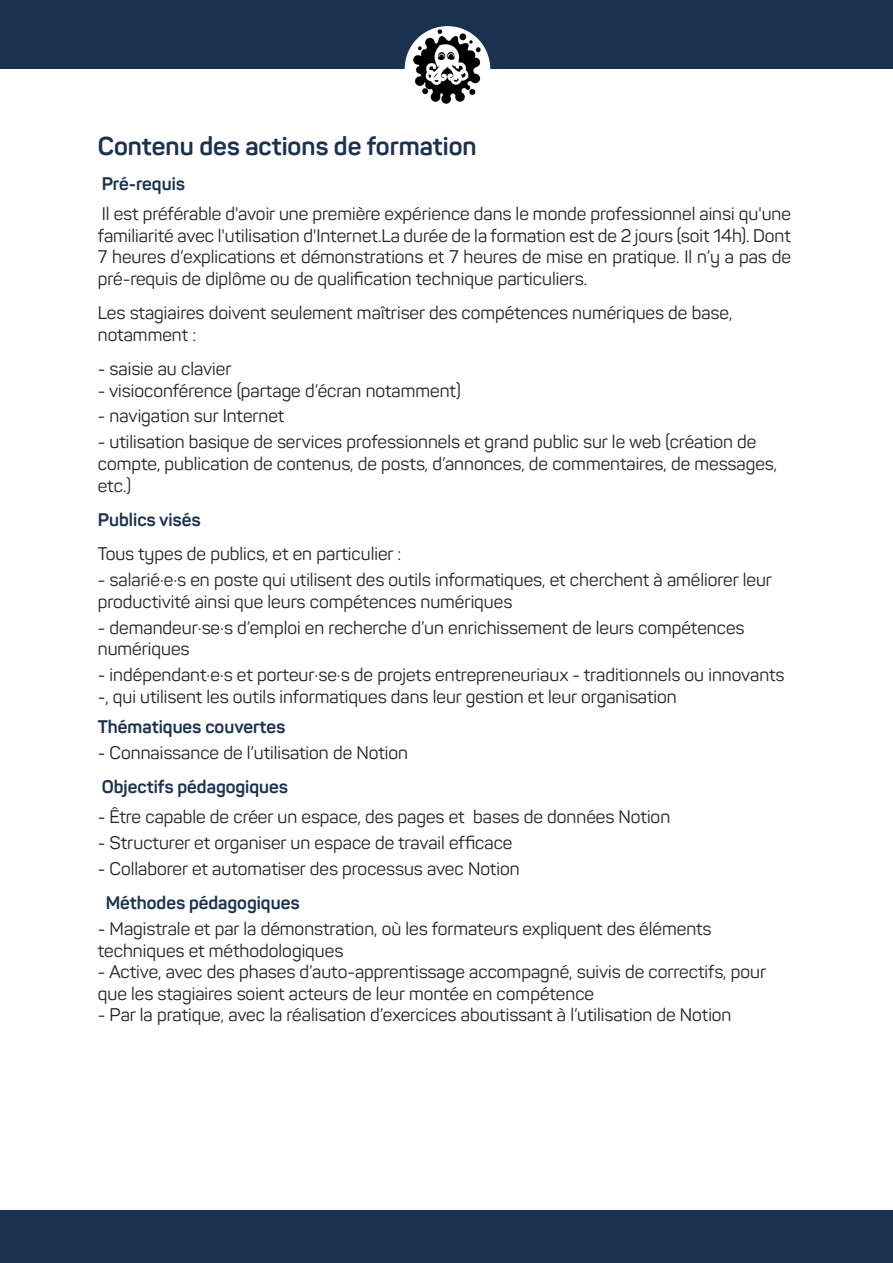
<style>
.page{position:relative;width:893px;height:1263px;background:#fff}
.page>*{position:absolute;margin:0;border:0;box-sizing:border-box;transform-origin:0 0}
.t1{font:700 25.5px "Panton";color:#1a3150}
.t2{font:18px/21.6px "Panton";color:#231f20}
.t3{font:700 18px "Panton";color:#1a3150}
</style>
<div class="page">
<div style="left:0;top:0;width:893px;height:69px;background:#1a3150"></div>
<div style="left:0;top:1210px;width:893px;height:53px;background:#1a3150"></div>
<div style="left:405px;top:26px;width:85px;height:86px;background:#fff;border-radius:50%"></div>
<img style="left:404px;top:28px;width:87px;height:76px">
<p class="t1" style="left:98px;top:131px;width:380px">Contenu des actions de formation</p>
<p class="t3" style="left:102px;top:172px;width:85px">Pré-requis</p>
<p class="t2" style="left:98px;top:203px;width:695px;text-align:justify">Il est préférable d'avoir une première expérience dans le monde professionnel ainsi qu'une familiarité avec l'utilisation d'Internet.La durée de la formation est de 2 jours (soit 14h). Dont 7 heures d’explications et démonstrations et 7 heures de mise en pratique. Il n’y a pas de pré-requis de diplôme ou de qualification technique particuliers.</p>
<p class="t2" style="left:98px;top:302px;width:636px">Les stagiaires doivent seulement maîtriser des compétences numériques de base, notamment :</p>
<p class="t2" style="left:98px;top:358px;width:135px">- saisie au clavier</p>
<p class="t2" style="left:98px;top:379px;width:364px">- visioconférence (partage d’écran notamment)</p>
<p class="t2" style="left:98px;top:405px;width:188px">- navigation sur Internet</p>
<p class="t2" style="left:98px;top:431px;width:681px">- utilisation basique de services professionnels et grand public sur le web (création de compte, publication de contenus, de posts, d’annonces, de commentaires, de messages, etc.)</p>
<p class="t3" style="left:98px;top:508px;width:104px">Publics visés</p>
<p class="t2" style="left:98px;top:543px;width:305px">Tous types de publics, et en particulier :</p>
<p class="t2" style="left:98px;top:569px;width:676px">- salarié·e·s en poste qui utilisent des outils informatiques, et cherchent à améliorer leur productivité ainsi que leurs compétences numériques</p>
<p class="t2" style="left:98px;top:616px;width:648px">- demandeur·se·s d’emploi en recherche d’un enrichissement de leurs compétences numériques</p>
<p class="t2" style="left:98px;top:664px;width:688px">- indépendant·e·s et porteur·se·s de projets entrepreneuriaux - traditionnels ou innovants -, qui utilisent les outils informatiques dans leur gestion et leur organisation</p>
<p class="t3" style="left:98px;top:715px;width:189px">Thématiques couvertes</p>
<p class="t2" style="left:98px;top:741px;width:312px">- Connaissance de l’utilisation de Notion</p>
<p class="t3" style="left:102px;top:775px;width:188px">Objectifs pédagogiques</p>
<p class="t2" style="left:98px;top:806px;width:574px">- Être capable de créer un espace, des pages et bases de données Notion</p>
<p class="t2" style="left:98px;top:832px;width:416px">- Structurer et organiser un espace de travail efficace</p>
<p class="t2" style="left:98px;top:858px;width:423px">- Collaborer et automatiser des processus avec Notion</p>
<p class="t3" style="left:106px;top:892px;width:195px">Méthodes pédagogiques</p>
<p class="t2" style="left:98px;top:918px;width:615px">- Magistrale et par la démonstration, où les formateurs expliquent des éléments techniques et méthodologiques</p>
<p class="t2" style="left:98px;top:961px;width:670px">- Active, avec des phases d’auto-apprentissage accompagné, suivis de correctifs, pour que les stagiaires soient acteurs de leur montée en compétence</p>
<p class="t2" style="left:98px;top:1004px;width:635px">- Par la pratique, avec la réalisation d’exercices aboutissant à l’utilisation de Notion</p>
</div>
